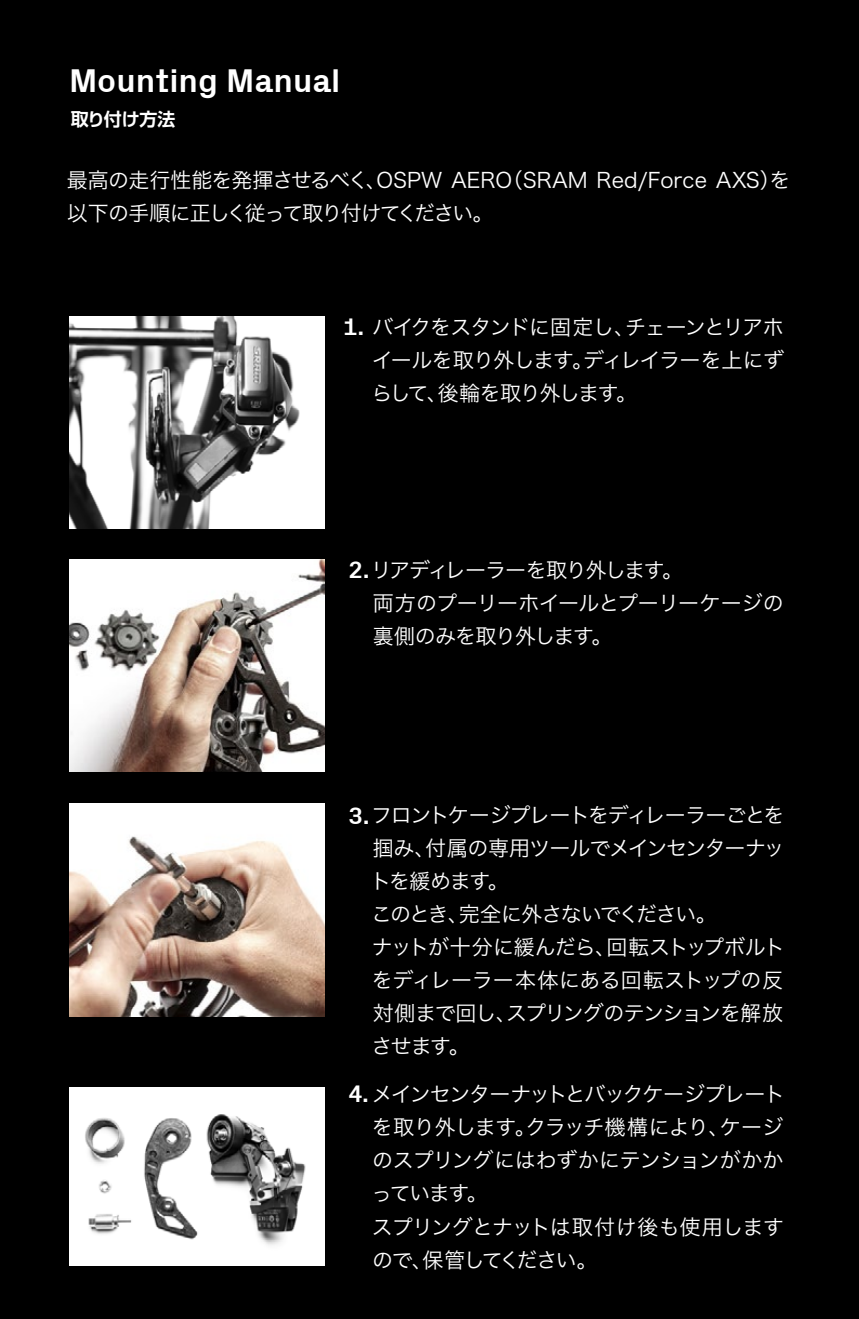
<style>
.page{position:relative;width:859px;height:1319px;background:#fff}
.page>*{position:absolute;margin:0;border:0;box-sizing:border-box;transform-origin:0 0}
.t1{font:700 33px "Px Grotesk";color:#fff}
.t2{font:700 24px "Px Grotesk";color:#fff}
.t3{font:21px/33px "Hira Kaku Pro W3";letter-spacing:-.045em;color:#fff}
.t4{font:21px "Hira Kaku Pro W3";letter-spacing:-.02em;color:#fff}
.t5{font:21px "Hira Kaku Pro W3";color:#fff}
.t6{font:21px/33px "Hira Kaku Pro W3";letter-spacing:-.075em;color:#fff}
.t7{font:21px "Hira Kaku Pro W3";letter-spacing:-.005em;color:#fff}
.t8{font:21px "Hira Kaku Pro W3";letter-spacing:-.07em;color:#fff}
.t9{font:21px "Hira Kaku Pro W3";letter-spacing:-.09em;color:#fff}
.t10{font:21px "Hira Kaku Pro W3";letter-spacing:-.08em;color:#fff}
.t11{font:700 18px "Shin Go Pro De";letter-spacing:-.02em;color:#fff}
</style>
<div class="page">
<div style="left:0;top:0;width:859px;height:1318px;background:#000"></div>
<img style="left:69px;top:316px;width:255px;height:213px">
<img style="left:69px;top:559px;width:255px;height:212px">
<img style="left:69px;top:1087px;width:255px;height:178px">
<img style="left:69px;top:803px;width:255px;height:213px">
<h1 class="t1" style="left:69px;top:61px;width:273px">Mounting Manual</h1>
<p class="t11" style="left:71px;top:104px;width:106px">取り付け方法</p>
<p class="t5" style="left:502px;top:162px;width:290px">（SRAM Red/Force AXS を）</p>
<p class="t5" style="left:67px;top:162px;width:447px">最高の走行性能を発揮させるべく OSPW AERO</p>
<p class="t6" style="left:67px;top:162px;width:428px;text-indent:299px">、<br>以下の手順に正しく従って取り付けてください。</p>
<p class="t2" style="left:343px;top:313px;width:23px">1.</p>
<p class="t3" style="left:372px;top:309px;width:413px">バイクをスタンドに固定し、<br>イールを取り外しますディレイラーを上にず</p>
<p class="t10" style="left:625px;top:308px;width:160px">チェーンとリアホ</p>
<p class="t3" style="left:371px;top:342px;width:267px;text-indent:201px">。<br>らして後輪を取り外します。</p>
<p class="t3" style="left:427px;top:375px;width:22px">、</p>
<p class="t3" style="left:371px;top:552px;width:414px">リアディレーラーを取り外します。<br>両方のプーリーホイールとプーリーケージの裏側のみを取り外します。</p>
<p class="t2" style="left:348px;top:555px;width:23px">2.</p>
<p class="t3" style="left:371px;top:797px;width:415px;text-align:right">フロントケージプレートをディレーラーごとを付属の専用ツールでメインセンターナッ</p>
<p class="t2" style="left:348px;top:801px;width:23px">3.</p>
<p class="t3" style="left:373px;top:830px;width:64px">掴み、</p>
<p class="t3" style="left:370px;top:863px;width:140px">トを緩めます。</p>
<p class="t8" style="left:459px;top:895px;width:260px">完全に外さないでください。</p>
<p class="t3" style="left:371px;top:896px;width:99px">このとき、</p>
<p class="t3" style="left:606px;top:929px;width:180px">回転ストップボルト</p>
<p class="t4" style="left:372px;top:928px;width:246px">ナットが十分に緩んだら、</p>
<p class="t7" style="left:372px;top:961px;width:413px">をディレーラー本体にある回転ストップの反</p>
<p class="t6" style="left:506px;top:995px;width:279px">スプリングのテンションを解放</p>
<p class="t3" style="left:372px;top:995px;width:147px">対側まで回し、させます。</p>
<p class="t3" style="left:372px;top:1076px;width:415px;text-align:right">メインセンターナットとバックケージプレートケージ</p>
<p class="t2" style="left:348px;top:1079px;width:22px">4.</p>
<p class="t4" style="left:372px;top:1108px;width:359px">を取り外しますクラッチ機構により、</p>
<p class="t3" style="left:515px;top:1109px;width:22px">。</p>
<p class="t4" style="left:372px;top:1141px;width:413px">のスプリングにはわずかにテンションがかか</p>
<p class="t3" style="left:371px;top:1175px;width:118px">っています。</p>
<p class="t4" style="left:372px;top:1207px;width:414px">スプリングとナットは取付け後も使用します</p>
<p class="t9" style="left:423px;top:1240px;width:176px">保管してください。</p>
<p class="t3" style="left:372px;top:1241px;width:62px">ので、</p>
</div>
